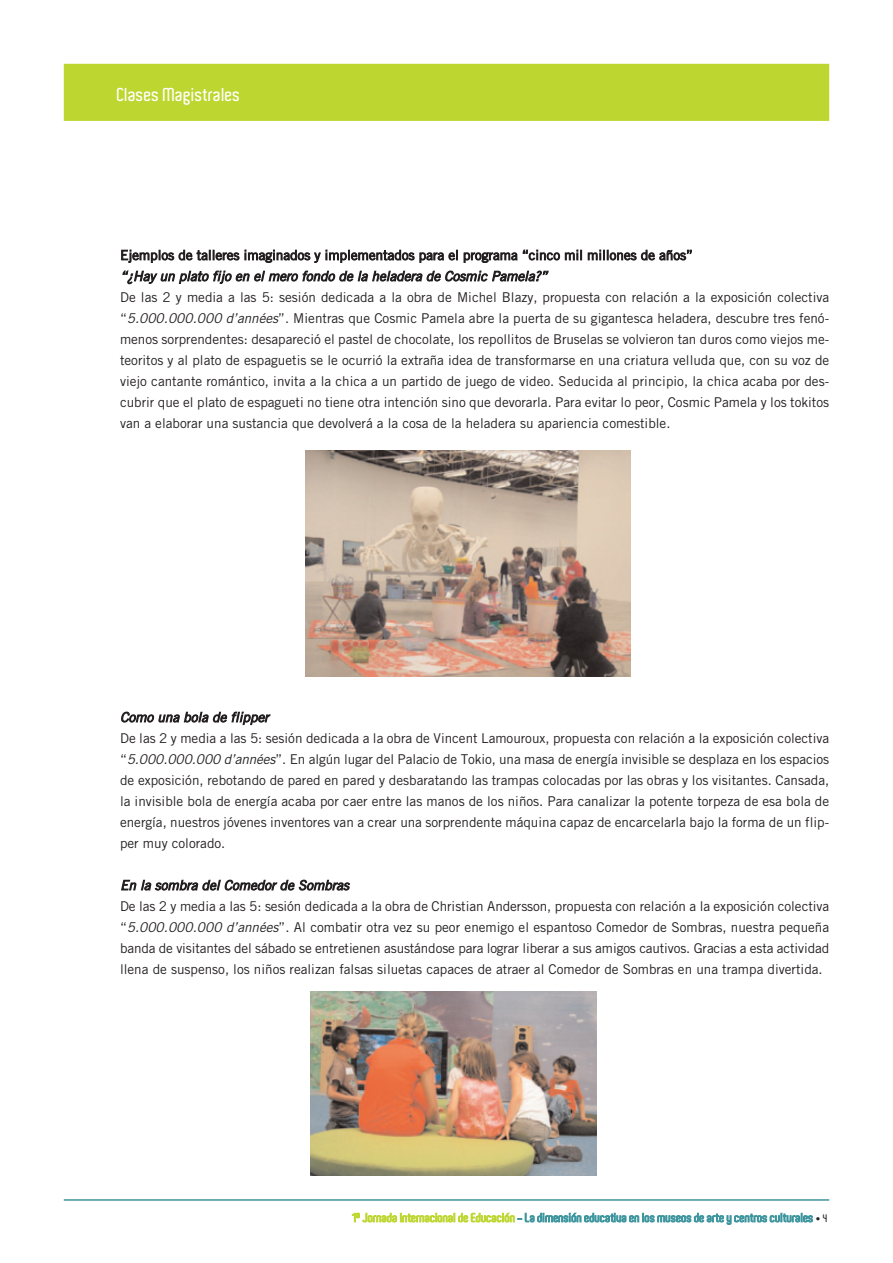
<style>
.page{position:relative;width:893px;height:1263px;background:#fff}
.page>*{position:absolute;margin:0;border:0;box-sizing:border-box;transform-origin:0 0}
.t1{font:600 18px "Aldo";color:#fff}
.t2{font:13.5px/21px "Trade Gothic";color:#231f20;text-align:justify}
.t3{font:italic 13.5px "Trade Gothic";color:#231f20}
.t4{font:600 12px "Aldo";color:#3d959e}
.s1{font-style:italic}
.s2{color:#bed630}
.s3{font-family:"Trade Gothic";font-weight:400;font-size:9px;color:#231f20}
.s4{font-size:10.5px;color:#231f20}
</style>
<div class="page">
<div style="left:64px;top:64px;width:765px;height:57px;background:#bed630"></div>
<hr style="left:64px;top:1199px;width:765px;height:2px;background:#3d959e">
<img style="left:305px;top:451px;width:325px;height:225px">
<img style="left:311px;top:991px;width:286px;height:185px">
<h1 class="t1" style="left:117px;top:84px;width:125px">Clases Magistrales</h1>
<p class="t2" style="left:120px;top:244px;width:574px">Ejemplos de talleres imaginados y implementados para el programa “cinco mil millones de años”</p>
<p class="t3" style="left:120px;top:268px;width:432px">“¿Hay un plato fijo en el mero fondo de la heladera de Cosmic Pamela?”</p>
<p class="t2" style="left:120px;top:287px;width:711px">De las 2 y media a las 5: sesión dedicada a la obra de Michel Blazy, propuesta con relación a la exposición colectiva “<span class="s1">5.000.000.000d’années</span>”. Mientras que Cosmic Pamela abre la puerta de su gigantesca heladera, descubre tres fenó&shy;menos sorprendentes: desapareció el pastel de chocolate, los repollitos de Bruselas se volvieron tan duros como viejos me&shy;teoritos y al plato de espaguetis se le ocurrió la extraña idea de transformarse en una criatura velluda que, con su voz de viejo cantante romántico, invita a la chica a un partido de juego de video. Seducida al principio, la chica acaba por des&shy;cubrir que el plato de espagueti no tiene otra intención sino que devorarla. Para evitar lo peor, Cosmic Pamela y los tokitos van a elaborar una sustancia que devolverá a la cosa de la heladera su apariencia comestible.</p>
<p class="t3" style="left:120px;top:709px;width:153px">Como una bola de flipper</p>
<p class="t2" style="left:120px;top:728px;width:711px">De las 2 y media a las 5: sesión dedicada a la obra de Vincent Lamouroux, propuesta con relación a la exposición colectiva “<span class="s1">5.000.000.000d’années</span>”. En algún lugar del Palacio de Tokio, una masa de energía invisible se desplaza en los espacios de exposición, rebotando de pared en pared y desbaratando las trampas colocadas por las obras y los visitantes. Cansada, la invisible bola de energía acaba por caer entre las manos de los niños. Para canalizar la potente torpeza de esa bola de energía, nuestros jóvenes inventores van a crear una sorprendente máquina capaz de encarcelarla bajo la forma de un flip&shy;per muy colorado.</p>
<p class="t3" style="left:120px;top:877px;width:234px">En la sombra del Comedor de Sombras</p>
<p class="t2" style="left:120px;top:896px;width:711px">De las 2 y media a las 5: sesión dedicada a la obra de Christian Andersson, propuesta con relación a la exposición colectiva “<span class="s1">5.000.000.000d’années</span>”. Al combatir otra vez su peor enemigo el espantoso Comedor de Sombras, nuestra pequeña banda de visitantes del sábado se entretienen asustándose para lograr liberar a sus amigos cautivos. Gracias a esta actividad llena de suspenso, los niños realizan falsas siluetas capaces de atraer al Comedor de Sombras en una trampa divertida.</p>
<p class="t4" style="left:352px;top:1211px;width:477px"><span class="s2">1</span><sup>a</sup> <span class="s2">Jornada Internacional de Educación</span> - La dimensión educativa en los museos de arte y centros culturales <span class="s3">•</span> <span class="s4">4</span></p>
</div>
